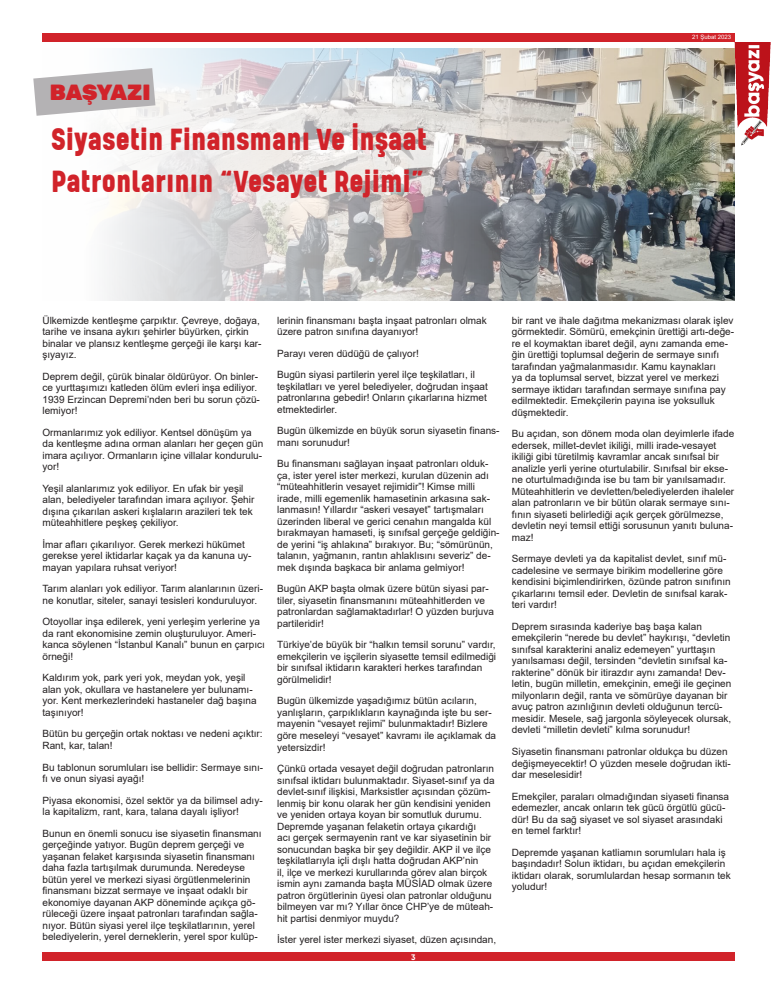
<style>
.page{position:relative;width:777px;height:993px;background:#fff}
.page>*{position:absolute;margin:0;border:0;box-sizing:border-box;transform-origin:0 0}
.t1{font:800 35px/42px "Kelpt A1";color:#d1232a}
.t2{font:900 22px "Rubik";letter-spacing:-.01em;color:#d1232a}
.t3{font:10px/11.5px "Arial";color:#231f20}
.t4{font:700 8px "Gilroy";color:#fff}
.t5{font:6px "Arial";color:#fff}
</style>
<div class="page">
<div style="left:42px;top:33px;width:692px;height:9px;background:#d1232a"></div>
<div style="left:42px;top:952px;width:692px;height:8px;background:#d1232a"></div>
<img style="left:734px;top:42px;width:36px;height:108px">
<img style="left:107px;top:48px;width:627px;height:252px">
<svg style="left:33px;top:68px;width:122px;height:48px"></svg>
<p class="t2" style="left:50px;top:80px;width:102px">BAŞYAZI</p>
<p class="t1" style="left:51px;top:117px;width:377px">Siyasetin Finansmanı Ve İnşaat<br>Patronlarının “Vesayet Rejimi”</p>
<p class="t5" style="left:692px;top:33px;width:41px">21 Şubat 2023</p>
<p class="t3" style="left:43px;top:314px;width:220px">Ülkemizde kentleşme çarpıktır. Çevreye, doğaya, tarihe ve insana aykırı şehirler büyürken, çirkin binalar ve plansız kentleşme gerçeği ile karşı kar&shy;şıyayız.</p>
<p class="t3" style="left:43px;top:370px;width:219px">Deprem değil, çürük binalar öldürüyor. On binler&shy;ce yurttaşımızı katleden ölüm evleri inşa ediliyor.<br>1939 Erzincan Depremi’nden beri bu sorun çözü&shy;lemiyor!</p>
<p class="t3" style="left:43px;top:426px;width:222px">Ormanlarımız yok ediliyor. Kentsel dönüşüm ya da kentleşme adına orman alanları her geçen gün imara açılıyor. Ormanların içine villalar kondurulu&shy;yor!</p>
<p class="t3" style="left:43px;top:482px;width:213px">Yeşil alanlarımız yok ediliyor. En ufak bir yeşil alan, belediyeler tarafından imara açılıyor. Şehir dışına çıkarılan askeri kışlaların arazileri tek tek müteahhitlere peşkeş çekiliyor.</p>
<p class="t3" style="left:43px;top:538px;width:210px">İmar afları çıkarılıyor. Gerek merkezi hükümet gerekse yerel iktidarlar kaçak ya da kanuna uy&shy;mayan yapılara ruhsat veriyor!</p>
<p class="t3" style="left:43px;top:583px;width:222px">Tarım alanları yok ediliyor. Tarım alanlarının üzeri&shy;ne konutlar, siteler, sanayi tesisleri konduruluyor.</p>
<p class="t3" style="left:43px;top:616px;width:224px">Otoyollar inşa edilerek, yeni yerleşim yerlerine ya da rant ekonomisine zemin oluşturuluyor. Ameri&shy;kanca söylenen “İstanbul Kanalı” bunun en çarpıcı örneği!</p>
<p class="t3" style="left:43px;top:672px;width:215px">Kaldırım yok, park yeri yok, meydan yok, yeşil alan yok, okullara ve hastanelere yer bulunamı&shy;yor. Kent merkezlerindeki hastaneler dağ başına taşınıyor!</p>
<p class="t3" style="left:43px;top:728px;width:222px">Bütün bu gerçeğin ortak noktası ve nedeni açıktır:<br>Rant, kar, talan!</p>
<p class="t3" style="left:43px;top:761px;width:222px">Bu tablonun sorumluları ise bellidir: Sermaye sını&shy;fı ve onun siyasi ayağı!</p>
<p class="t3" style="left:43px;top:794px;width:222px">Piyasa ekonomisi, özel sektör ya da bilimsel adıy&shy;la kapitalizm, rant, kara, talana dayalı işliyor!</p>
<p class="t3" style="left:43px;top:827px;width:220px">Bunun en önemli sonucu ise siyasetin finansmanı gerçeğinde yatıyor. Bugün deprem gerçeği ve yaşanan felaket karşısında siyasetin finansmanı daha fazla tartışılmak durumunda. Neredeyse bütün yerel ve merkezi siyasi örgütlenmelerinin finansmanı bizzat sermaye ve inşaat odaklı bir ekonomiye dayanan AKP döneminde açıkça gö&shy;rüleceği üzere inşaat patronları tarafından sağla&shy;nıyor. Bütün siyasi yerel ilçe teşkilatlarının, yerel belediyelerin, yerel derneklerin, yerel spor kulüp-</p>
<p class="t3" style="left:277px;top:314px;width:211px">lerinin finansmanı başta inşaat patronları olmak üzere patron sınıfına dayanıyor!</p>
<p class="t3" style="left:277px;top:347px;width:143px">Parayı veren düdüğü de çalıyor!</p>
<p class="t3" style="left:277px;top:369px;width:212px">Bugün siyasi partilerin yerel ilçe teşkilatları, il teşkilatları ve yerel belediyeler, doğrudan inşaat patronlarına gebedir! Onların çıkarlarına hizmet etmektedirler.</p>
<p class="t3" style="left:277px;top:425px;width:224px">Bugün ülkemizde en büyük sorun siyasetin finans&shy;manı sorunudur!</p>
<p class="t3" style="left:277px;top:458px;width:224px">Bu finansmanı sağlayan inşaat patronları olduk&shy;ça, ister yerel ister merkezi, kurulan düzenin adı “müteahhitlerin vesayet rejimidir”! Kimse milli irade, milli egemenlik hamasetinin arkasına sak&shy;lanmasın! Yıllardır “askeri vesayet” tartışmaları üzerinden liberal ve gerici cenahın mangalda kül bırakmayan hamaseti, iş sınıfsal gerçeğe geldiğin&shy;de yerini “iş ahlakına” bırakıyor. Bu; “sömürünün, talanın, yağmanın, rantın ahlaklısını severiz” de&shy;mek dışında başkaca bir anlama gelmiyor!</p>
<p class="t3" style="left:277px;top:583px;width:218px">Bugün AKP başta olmak üzere bütün siyasi par&shy;tiler, siyasetin finansmanını müteahhitlerden ve patronlardan sağlamaktadırlar! O yüzden burjuva partileridir!</p>
<p class="t3" style="left:277px;top:639px;width:220px">Türkiye’de büyük bir “halkın temsil sorunu” vardır, emekçilerin ve işçilerin siyasette temsil edilmediği bir sınıfsal iktidarın karakteri herkes tarafından görülmelidir!</p>
<p class="t3" style="left:277px;top:695px;width:220px">Bugün ülkemizde yaşadığımız bütün acıların, yanlışların, çarpıklıkların kaynağında işte bu ser&shy;mayenin “vesayet rejimi” bulunmaktadır! Bizlere göre meseleyi “vesayet” kavramı ile açıklamak da yetersizdir!</p>
<p class="t3" style="left:277px;top:762px;width:219px">Çünkü ortada vesayet değil doğrudan patronların sınıfsal iktidarı bulunmaktadır. Siyaset-sınıf ya da devlet-sınıf ilişkisi, Marksistler açısından çözüm&shy;lenmiş bir konu olarak her gün kendisini yeniden ve yeniden ortaya koyan bir somutluk durumu.<br>Depremde yaşanan felaketin ortaya çıkardığı<br>acı gerçek sermayenin rant ve kar siyasetinin bir sonucundan başka bir şey değildir. AKP il ve ilçe teşkilatlarıyla içli dışlı hatta doğrudan AKP’nin<br>il, ilçe ve merkezi kurullarında görev alan birçok ismin aynı zamanda başta MÜSİAD olmak üzere patron örgütlerinin üyesi olan patronlar olduğunu bilmeyen var mı? Yıllar önce CHP’ye de müteah&shy;hit partisi denmiyor muydu?</p>
<p class="t3" style="left:277px;top:933px;width:220px">İster yerel ister merkezi siyaset, düzen açısından,</p>
<p class="t4" style="left:411px;top:951px;width:6px">3</p>
<p class="t3" style="left:512px;top:314px;width:224px">bir rant ve ihale dağıtma mekanizması olarak işlev görmektedir. Sömürü, emekçinin ürettiği artı-değe&shy;re el koymaktan ibaret değil, aynı zamanda eme&shy;ğin ürettiği toplumsal değerin de sermaye sınıfı tarafından yağmalanmasıdır. Kamu kaynakları<br>ya da toplumsal servet, bizzat yerel ve merkezi sermaye iktidarı tarafından sermaye sınıfına pay edilmektedir. Emekçilerin payına ise yoksulluk düşmektedir.</p>
<p class="t3" style="left:512px;top:428px;width:224px">Bu açıdan, son dönem moda olan deyimlerle ifade edersek, millet-devlet ikiliği, milli irade-vesayet ikiliği gibi türetilmiş kavramlar ancak sınıfsal bir analizle yerli yerine oturtulabilir. Sınıfsal bir ekse&shy;ne oturtulmadığında ise bu tam bir yanılsamadır.<br>Müteahhitlerin ve devletten/belediyelerden ihaleler alan patronların ve bir bütün olarak sermaye sını&shy;fının siyaseti belirlediği açık gerçek görülmezse, devletin neyi temsil ettiği sorusunun yanıtı buluna&shy;maz!</p>
<p class="t3" style="left:512px;top:553px;width:220px">Sermaye devleti ya da kapitalist devlet, sınıf mü&shy;cadelesine ve sermaye birikim modellerine göre kendisini biçimlendirirken, özünde patron sınıfının çıkarlarını temsil eder. Devletin de sınıfsal karak&shy;teri vardır!</p>
<p class="t3" style="left:512px;top:620px;width:221px">Deprem sırasında kaderiye baş başa kalan emekçilerin “nerede bu devlet” haykırışı, “devletin sınıfsal karakterini analiz edemeyen” yurttaşın yanılsaması değil, tersinden “devletin sınıfsal ka&shy;rakterine” dönük bir itirazdır aynı zamanda! Dev&shy;letin, bugün milletin, emekçinin, emeği ile geçinen milyonların değil, ranta ve sömürüye dayanan bir avuç patron azınlığının devleti olduğunun tercü&shy;mesidir. Mesele, sağ jargonla söyleyecek olursak, devleti “milletin devleti” kılma sorunudur!</p>
<p class="t3" style="left:512px;top:745px;width:220px">Siyasetin finansmanı patronlar oldukça bu düzen değişmeyecektir! O yüzden mesele doğrudan ikti&shy;dar meselesidir!</p>
<p class="t3" style="left:512px;top:790px;width:219px">Emekçiler, paraları olmadığından siyaseti finansa edemezler, ancak onların tek gücü örgütlü gücü&shy;dür! Bu da sağ siyaset ve sol siyaset arasındaki en temel farktır!</p>
<p class="t3" style="left:512px;top:846px;width:220px">Depremde yaşanan katliamın sorumluları hala iş başındadır! Solun iktidarı, bu açıdan emekçilerin iktidarı olarak, sorumlulardan hesap sormanın tek yoludur!</p>
</div>
